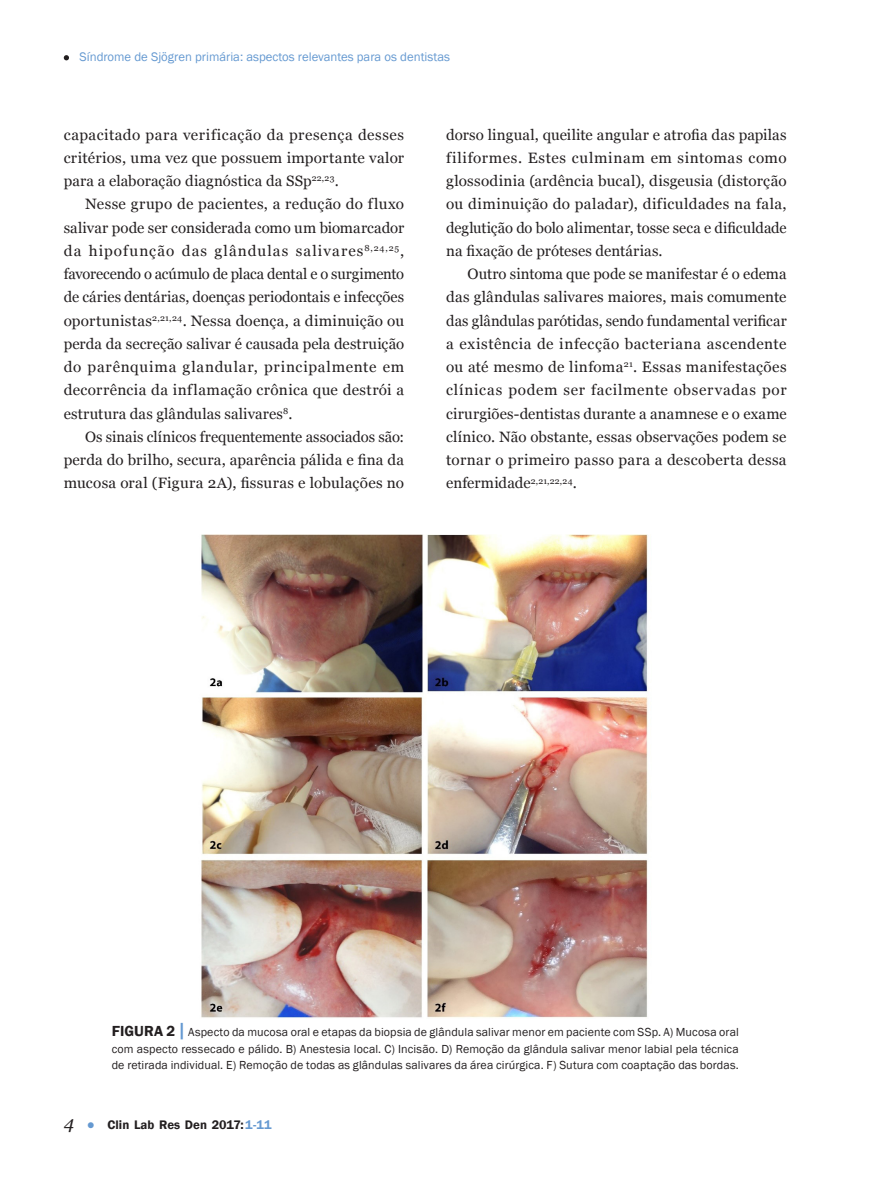
<style>
.page{position:relative;width:893px;height:1191px;background:#fff}
.page>*{position:absolute;margin:0;border:0;box-sizing:border-box;transform-origin:0 0}
._2_1_CORPO_TEXTO{font:15px/23.2px "Georgia";letter-spacing:.01em;color:#231f20;text-align:justify}
.t1{font:12.75px "Franklin Gothic";color:#6599d1}
.t2{font:600 12.75px "Franklin Gothic";color:#231f20}
._3_1_Legenda_abaixo{font:12px/16.5px "Franklin Gothic";letter-spacing:.01em;color:#231f20;text-align:justify}
.s1{font-weight:600;font-size:15px}
.s2{font-weight:600;font-size:19.5px;color:#6599d1}
.s3{font-family:"Georgia";font-weight:400;font-style:italic;font-size:18px}
.s4{font-weight:400;font-size:13.5px;color:#6599d1}
.s5{color:#6599d1}
</style>
<div class="page">
<svg style="left:64px;top:55px;width:5px;height:5px"></svg>
<img style="left:201px;top:535px;width:448px;height:483px">
<p class="t1" style="left:80px;top:49px;width:372px">Síndrome de Sjögren primária: aspectos relevantes para os dentistas</p>
<p class="_2_1_CORPO_TEXTO" style="left:64px;top:122px;width:342px">capacitado para verificação da presença desses critérios, uma vez que possuem importante valor para a elaboração diagnóstica da SSp<sup>22,23</sup>.</p>
<p class="_2_1_CORPO_TEXTO" style="left:64px;top:192px;width:342px;text-indent:21px">Nesse grupo de pacientes, a redução do fluxo salivar pode ser considerada como um biomarcador da hipofunção das glândulas salivares<sup>8,24,25</sup>, favorecendo o acúmulo de placa dental e o surgimento de cáries dentárias, doenças periodontais e infecções oportunistas<sup>2,21,24</sup>. Nessa doença, a diminuição ou perda da secreção salivar é causada pela destruição do parênquima glandular, principalmente em decorrência da inflamação crônica que destrói a estrutura das glândulas salivares<sup>8</sup>.</p>
<p class="_2_1_CORPO_TEXTO" style="left:64px;top:424px;width:342px;text-indent:21px">Os sinais clínicos frequentemente associados são: perda do brilho, secura, aparência pálida e fina da mucosa oral (Figura 2A), fissuras e lobulações no</p>
<p class="_2_1_CORPO_TEXTO" style="left:446px;top:122px;width:342px">dorso lingual, queilite angular e atrofia das papilas filiformes. Estes culminam em sintomas como glossodinia (ardência bucal), disgeusia (distorção ou diminuição do paladar), dificuldades na fala, deglutição do bolo alimentar, tosse seca e dificuldade na fixação de próteses dentárias.</p>
<p class="_2_1_CORPO_TEXTO" style="left:446px;top:262px;width:342px;text-indent:21px">Outro sintoma que pode se manifestar é o edema das glândulas salivares maiores, mais comumente das glândulas parótidas, sendo fundamental verificar a existência de infecção bacteriana ascendente ou até mesmo de linfoma<sup>21</sup>. Essas manifestações clínicas podem ser facilmente observadas por cirurgiões-dentistas durante a anamnese e o exame clínico. Não obstante, essas observações podem se tornar o primeiro passo para a descoberta dessa enfermidade<sup>2,21,22,24</sup>.</p>
<p class="_3_1_Legenda_abaixo" style="left:112px;top:1024px;width:629px"><span class="s1">FIGURA 2</span> <span class="s2">|</span> Aspecto da mucosa oral e etapas da biopsia de glândula salivar menor em paciente com SSp. A) Mucosa oral com aspecto ressecado e pálido. B) Anestesia local. C) Incisão. D) Remoção da glândula salivar menor labial pela técnica de retirada individual. E) Remoção de todas as glândulas salivares da área cirúrgica. F) Sutura com coaptação das bordas.</p>
<p class="t2" style="left:64px;top:1117px;width:209px"><span class="s3">4</span> <span class="s4">●</span> Clin Lab Res Den 2017:<span class="s5">1-11</span></p>
</div>
